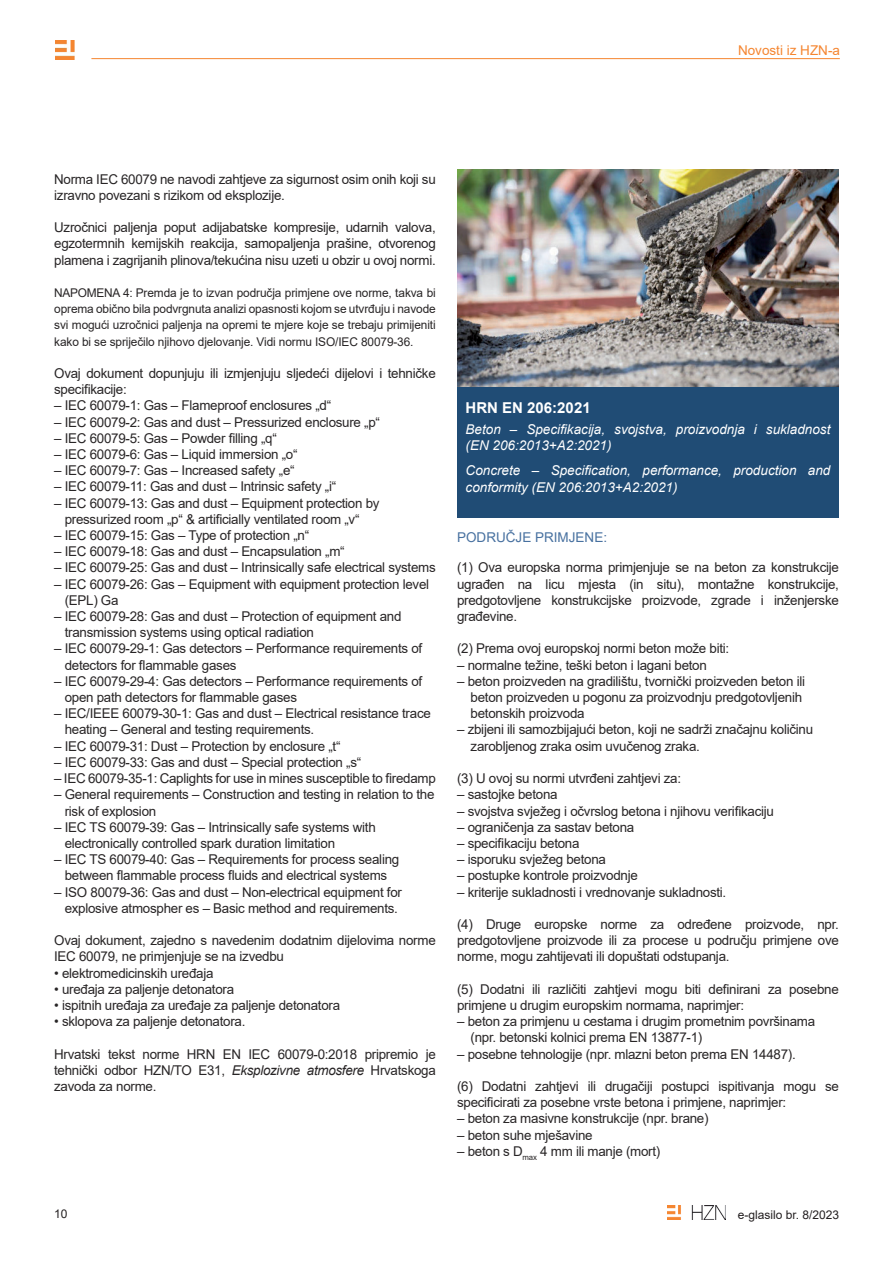
<style>
.page{position:relative;width:893px;height:1263px;background:#fff}
.page>*{position:absolute;margin:0;border:0;box-sizing:border-box;transform-origin:0 0}
.t1{font:700 15px "Arial";color:#fff}
.t2{font:13.5px/16.2px "Arial";letter-spacing:-.02em;color:#282526}
.t3{font:italic 13.5px/16.5px "Arial";color:#fff}
.t4{font:13.5px "Arial";color:#4871a0}
.t5{font:13.5px "Arial";color:#f58631}
.t6{font:12px/16.2px "Arial";letter-spacing:-.01em;color:#282526;text-align:justify}
.t7{font:12px "Arial";color:#231f20}
.s1{font-style:italic}
</style>
<div class="page">
<img style="left:55px;top:40px;width:19px;height:19px">
<img style="left:668px;top:1206px;width:57px;height:13px">
<hr style="left:91px;top:58px;width:749px;height:1px;background:#f58630">
<img style="left:457px;top:170px;width:382px;height:217px">
<div style="left:457px;top:387px;width:382px;height:130px;background:#204c75"></div>
<p class="t5" style="left:738px;top:40px;width:104px">Novosti iz HZN-a</p>
<p class="t2" style="left:54px;top:171px;width:383px">Norma IEC 60079 ne navodi zahtjeve za sigurnost osim onih koji su izravno povezani s rizikom od eksplozije.</p>
<p class="t2" style="left:54px;top:219px;width:383px;text-align:justify">Uzročnici paljenja poput adijabatske kompresije, udarnih valova, egzotermnih kemijskih reakcija, samopaljenja prašine, otvorenog plamena i zagrijanih plinova/tekućina nisu uzeti u obzir u ovoj normi.</p>
<p class="t6" style="left:54px;top:285px;width:383px">NAPOMENA 4: Premda je to izvan područja primjene ove norme, takva bi oprema obično bila podvrgnuta analizi opasnosti kojom se utvrđuju i navode svi mogući uzročnici paljenja na opremi te mjere koje se trebaju primijeniti kako bi se spriječilo njihovo djelovanje. Vidi normu ISO/IEC 80079-36.</p>
<p class="t2" style="left:54px;top:365px;width:383px">Ovaj dokument dopunjuju ili izmjenjuju sljedeći dijelovi i tehničke specifikacije:</p>
<p class="t2" style="left:54px;top:397px;width:278px">– IEC 60079-1: Gas – Flameproof enclosures „d“</p>
<p class="t2" style="left:54px;top:414px;width:327px">– IEC 60079-2: Gas and dust – Pressurized enclosure „p“</p>
<p class="t2" style="left:54px;top:430px;width:224px">– IEC 60079-5: Gas – Powder filling „q“</p>
<p class="t2" style="left:54px;top:446px;width:245px">– IEC 60079-6: Gas – Liquid immersion „o“</p>
<p class="t2" style="left:54px;top:462px;width:242px">– IEC 60079-7: Gas – Increased safety „e“</p>
<p class="t2" style="left:54px;top:478px;width:284px">– IEC 60079-11: Gas and dust – Intrinsic safety „i“</p>
<p class="t2" style="left:65px;top:495px;width:316px;text-indent:-11px">– IEC 60079-13: Gas and dust – Equipment protection by pressurized room „p“ &amp; artificially ventilated room „v“</p>
<p class="t2" style="left:54px;top:527px;width:256px">– IEC 60079-15: Gas – Type of protection „n“</p>
<p class="t2" style="left:54px;top:543px;width:292px">– IEC 60079-18: Gas and dust – Encapsulation „m“</p>
<p class="t2" style="left:54px;top:559px;width:383px">– IEC 60079-25: Gas and dust – Intrinsically safe electrical systems</p>
<p class="t2" style="left:65px;top:576px;width:366px;text-indent:-11px">– IEC 60079-26: Gas – Equipment with equipment protection level (EPL) Ga</p>
<p class="t2" style="left:65px;top:608px;width:338px;text-indent:-11px">– IEC 60079-28: Gas and dust – Protection of equipment and transmission systems using optical radiation</p>
<p class="t2" style="left:65px;top:640px;width:359px;text-indent:-11px">– IEC 60079-29-1: Gas detectors – Performance requirements of detectors for flammable gases</p>
<p class="t2" style="left:65px;top:673px;width:359px;text-indent:-11px">– IEC 60079-29-4: Gas detectors – Performance requirements of open path detectors for flammable gases</p>
<p class="t2" style="left:65px;top:705px;width:368px;text-indent:-11px">– IEC/IEEE 60079-30-1: Gas and dust – Electrical resistance trace heating – General and testing requirements.</p>
<p class="t2" style="left:54px;top:738px;width:288px">– IEC 60079-31: Dust – Protection by enclosure „t“</p>
<p class="t2" style="left:54px;top:754px;width:309px">– IEC 60079-33: Gas and dust – Special protection „s“</p>
<p class="t2" style="left:54px;top:770px;width:383px">– IEC 60079-35-1: Caplights for use in mines susceptible to firedamp</p>
<p class="t2" style="left:65px;top:786px;width:371px;text-indent:-11px">– General requirements – Construction and testing in relation to the risk of explosion</p>
<p class="t2" style="left:65px;top:819px;width:313px;text-indent:-11px">– IEC TS 60079-39: Gas – Intrinsically safe systems with electronically controlled spark duration limitation</p>
<p class="t2" style="left:54px;top:851px;width:347px;text-align:center">– IEC TS 60079-40: Gas – Requirements for process sealing between flammable process fluids and electrical systems</p>
<p class="t2" style="left:54px;top:883px;width:349px;text-align:center">– ISO 80079-36: Gas and dust – Non-electrical equipment for explosive atmospher es – Basic method and requirements.</p>
<p class="t2" style="left:54px;top:932px;width:383px">Ovaj dokument, zajedno s navedenim dodatnim dijelovima norme<br>IEC 60079, ne primjenjuje se na izvedbu</p>
<p class="t2" style="left:54px;top:964px;width:161px">• elektromedicinskih uređaja</p>
<p class="t2" style="left:54px;top:981px;width:181px">• uređaja za paljenje detonatora</p>
<p class="t2" style="left:54px;top:997px;width:287px">• ispitnih uređaja za uređaje za paljenje detonatora</p>
<p class="t2" style="left:54px;top:1013px;width:193px">• sklopova za paljenje detonatora.</p>
<p class="t2" style="left:54px;top:1045px;width:383px;text-align:justify">Hrvatski tekst norme HRN EN IEC 60079-0:2018 pripremio je tehnički odbor HZN/TO E31, <span class="s1">Eksplozivne atmosfere</span> Hrvatskoga zavoda za norme.</p>
<p class="t7" style="left:54px;top:1206px;width:15px">10</p>
<p class="t1" style="left:466px;top:397px;width:127px">HRN EN 206:2021</p>
<p class="t3" style="left:466px;top:421px;width:366px">Beton – Specifikacija, svojstva, proizvodnja i sukladnost (EN 206:2013+A2:2021)</p>
<p class="t3" style="left:466px;top:462px;width:366px">Concrete – Specification, performance, production and conformity (EN 206:2013+A2:2021)</p>
<p class="t4" style="left:457px;top:528px;width:152px">PODRUČJE PRIMJENE:</p>
<p class="t2" style="left:457px;top:559px;width:383px;text-align:justify">(1) Ova europska norma primjenjuje se na beton za konstrukcije ugrađen na licu mjesta (in situ), montažne konstrukcije, predgotovljene konstrukcijske proizvode, zgrade i inženjerske građevine.</p>
<p class="t2" style="left:457px;top:640px;width:274px">(2) Prema ovoj europskoj normi beton može biti:</p>
<p class="t2" style="left:457px;top:657px;width:251px">– normalne težine, teški beton i lagani beton</p>
<p class="t2" style="left:471px;top:673px;width:336px;text-indent:-13px">– beton proizveden na gradilištu, tvornički proizveden beton ili beton proizveden u pogonu za proizvodnju predgotovljenih betonskih proizvoda</p>
<p class="t2" style="left:471px;top:721px;width:344px;text-indent:-13px">– zbijeni ili samozbijajući beton, koji ne sadrži značajnu količinu zarobljenog zraka osim uvučenog zraka.</p>
<p class="t2" style="left:457px;top:770px;width:226px">(3) U ovoj su normi utvrđeni zahtjevi za:</p>
<p class="t2" style="left:457px;top:786px;width:102px">– sastojke betona</p>
<p class="t2" style="left:457px;top:802px;width:318px">– svojstva svježeg i očvrslog betona i njihovu verifikaciju</p>
<p class="t2" style="left:457px;top:819px;width:179px">– ograničenja za sastav betona</p>
<p class="t2" style="left:457px;top:835px;width:124px">– specifikaciju betona</p>
<p class="t2" style="left:457px;top:851px;width:150px">– isporuku svježeg betona</p>
<p class="t2" style="left:457px;top:867px;width:182px">– postupke kontrole proizvodnje</p>
<p class="t2" style="left:457px;top:883px;width:271px">– kriterije sukladnosti i vrednovanje sukladnosti.</p>
<p class="t2" style="left:457px;top:916px;width:383px;text-align:justify">(4) Druge europske norme za određene proizvode, npr. predgotovljene proizvode ili za procese u području primjene ove norme, mogu zahtijevati ili dopuštati odstupanja.</p>
<p class="t2" style="left:457px;top:981px;width:383px">(5) Dodatni ili različiti zahtjevi mogu biti definirani za posebne primjene u drugim europskim normama, naprimjer:</p>
<p class="t2" style="left:471px;top:1013px;width:346px;text-indent:-13px">– beton za primjenu u cestama i drugim prometnim površinama (npr. betonski kolnici prema EN 13877-1)</p>
<p class="t2" style="left:457px;top:1045px;width:340px">– posebne tehnologije (npr. mlazni beton prema EN 14487).</p>
<p class="t2" style="left:457px;top:1078px;width:383px">(6) Dodatni zahtjevi ili drugačiji postupci ispitivanja mogu se specificirati za posebne vrste betona i primjene, naprimjer:</p>
<p class="t2" style="left:457px;top:1110px;width:253px">– beton za masivne konstrukcije (npr. brane)</p>
<p class="t2" style="left:457px;top:1126px;width:137px">– beton suhe mješavine</p>
<p class="t2" style="left:457px;top:1143px;width:205px">– beton s D<sub>max</sub> 4 mm ili manje (mort)</p>
<p class="t7" style="left:738px;top:1206px;width:103px">e-glasilo br. 8/2023</p>
</div>
